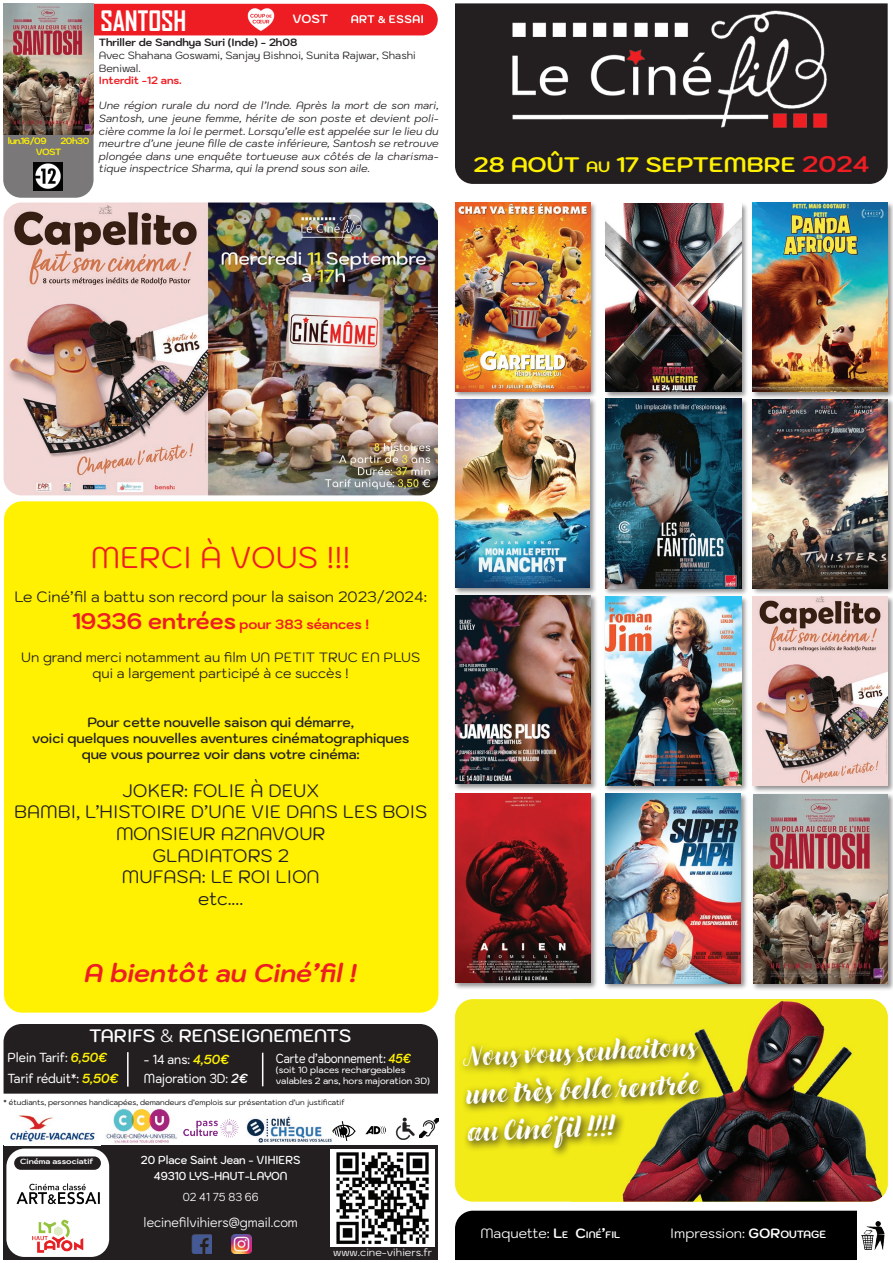
<style>
.page{position:relative;width:893px;height:1263px;background:#fff}
.page>*{position:absolute;margin:0;border:0;box-sizing:border-box;transform-origin:0 0}
.t1{font:italic 700 31.5px/38.1px "Liebe Gerda";color:#fff}
.t2{font:italic 700 30px "Liebe Gerda";color:#fff}
.t3{font:30px "Kodchasan";color:#ee1d23}
.t4{font:700 27px "Agency FB";color:#fff}
.t5{font:italic 700 25.5px "Kodchasan";color:#ee1d23}
.t6{font:700 21px "Kodchasan";color:#fff101;scale:1.1 1}
.t7{font:18px/21.6px "Kodchasan";color:#231f20;text-align:center}
.t8{font:600 18px "Kodchasan";color:#fff}
.t9{font:15px "Kodchasan";color:#231f20}
.t10{font:600 13.5px/16.2px "Kodchasan";color:#231f20;text-align:center}
.t11{font:13.5px/16.2px "Kodchasan";color:#231f20;text-align:center}
.t12{font:13.5px "Kodchasan";color:#fff}
.t13{font:700 13.5px "Kodchasan";color:#ee1d23}
.t14{font:500 13.2px/21px "Kodchasan";color:#fff;scale:.88 1}
.t15{font:13.2px "Kodchasan";color:#fff;scale:.91 1}
.t16{font:500 13.2px "Kodchasan";color:#fff;scale:.8 1}
.t17{font:700 12px "Kodchasan";color:#fff}
.t18{font:600 11.55px/16.5px "Kodchasan";color:#fff;text-align:center;scale:.91 1}
.t19{font:11.55px "Kodchasan";color:#fff;scale:.91 1}
.t20{font:italic 10.5px/12.6px "Kodchasan";color:#231f20;text-align:justify}
.t21{font:10.5px/12.6px "Kodchasan";color:#231f20}
.t22{font:700 10.5px "Kodchasan";color:#231f20}
.t23{font:10.5px "Kodchasan";color:#fff}
.t24{font:700 10.5px "Kodchasan";color:#ee1d23}
.t25{font:500 9px/10.8px "Kodchasan";color:#fff}
.t26{font:700 9px/10.8px "Kodchasan";letter-spacing:-.05em;color:#fff101}
.t27{font:7.5px "Kodchasan";color:#000}
.t28{font:700 7.5px "Kodchasan";color:#fff;scale:1.1 1}
.s1{font-size:15px}
.s2{font-size:22.5px;color:#ee1d23}
.s3{font-size:22.5px}
.s4{font-weight:300}
.s5{font-weight:700;font-style:italic;color:#fff101}
.s6{font-weight:700;font-style:italic}
.s7{font-weight:700}
.s8{font-weight:700;font-size:9.45px}
.s9{font-weight:700;font-size:10.5px}
</style>
<div class="page">
<svg style="left:3px;top:3px;width:435px;height:195px"></svg>
<img style="left:4px;top:3px;width:89px;height:132px">
<img style="left:346px;top:14px;width:80px;height:11px;border-radius:6px">
<img style="left:34px;top:162px;width:28px;height:28px">
<img style="left:248px;top:6px;width:27px;height:26px">
<img style="left:4px;top:203px;width:434px;height:292px">
<div style="left:4px;top:501px;width:434px;height:511px;background:#fff101;border-radius:18px"></div>
<div style="left:455px;top:1211px;width:402px;height:49px;background:#000"></div>
<div style="left:604px;top:595px;width:145px;height:197px;background:#231f20;opacity:.5"></div>
<img style="left:605px;top:596px;width:136px;height:189px">
<div style="left:604px;top:397px;width:145px;height:199px;background:#231f20;opacity:.5"></div>
<img style="left:605px;top:399px;width:136px;height:190px">
<div style="left:453px;top:792px;width:145px;height:198px;background:#231f20;opacity:.5"></div>
<img style="left:455px;top:793px;width:135px;height:189px">
<div style="left:455px;top:3px;width:433px;height:181px;background:#231f20"></div>
<img style="left:492px;top:3px;width:356px;height:141px">
<div style="left:454px;top:593px;width:144px;height:198px;background:#231f20;opacity:.5"></div>
<img style="left:455px;top:595px;width:135px;height:189px">
<div style="left:453px;top:397px;width:144px;height:198px;background:#231f20;opacity:.5"></div>
<img style="left:455px;top:399px;width:135px;height:189px">
<div style="left:751px;top:595px;width:142px;height:198px;background:#231f20;opacity:.5"></div>
<img style="left:753px;top:597px;width:135px;height:189px">
<div style="left:751px;top:397px;width:142px;height:199px;background:#231f20;opacity:.5"></div>
<img style="left:753px;top:399px;width:135px;height:189px">
<div style="left:604px;top:792px;width:144px;height:198px;background:#231f20;opacity:.5"></div>
<img style="left:605px;top:793px;width:135px;height:190px">
<div style="left:453px;top:201px;width:145px;height:197px;background:#231f20;opacity:.5"></div>
<img style="left:455px;top:203px;width:135px;height:188px">
<div style="left:751px;top:201px;width:142px;height:198px;background:#231f20;opacity:.5"></div>
<img style="left:753px;top:203px;width:135px;height:189px">
<img style="left:861px;top:1221px;width:24px;height:29px">
<div style="left:604px;top:202px;width:145px;height:197px;background:#231f20;opacity:.5"></div>
<img style="left:605px;top:203px;width:136px;height:189px">
<div style="left:455px;top:999px;width:433px;height:203px;background:#f2eb17;border-radius:18px"></div>
<img style="left:571px;top:999px;width:317px;height:203px">
<svg style="left:462px;top:1034px;width:248px;height:124px"></svg>
<div style="left:751px;top:793px;width:142px;height:198px;background:#231f20;opacity:.5"></div>
<img style="left:753px;top:794px;width:135px;height:190px">
<div style="left:4px;top:1145px;width:434px;height:115px;background:#231f20"></div>
<div style="left:4px;top:1024px;width:434px;height:69px;background:#231f20"></div>
<img style="left:192px;top:1234px;width:19px;height:20px">
<img style="left:106px;top:1109px;width:71px;height:34px">
<img style="left:10px;top:1115px;width:85px;height:27px">
<img style="left:183px;top:1118px;width:56px;height:20px">
<img style="left:247px;top:1116px;width:86px;height:27px">
<hr style="left:127px;top:1052px;width:2px;height:34px;background:#fff">
<hr style="left:262px;top:1053px;width:1px;height:33px;background:#fff">
<img style="left:333px;top:1121px;width:22px;height:20px">
<img style="left:366px;top:1126px;width:19px;height:9px">
<img style="left:395px;top:1117px;width:20px;height:22px">
<img style="left:419px;top:1118px;width:19px;height:19px">
<img style="left:330px;top:1150px;width:104px;height:96px">
<img style="left:232px;top:1234px;width:19px;height:20px">
<div style="left:6px;top:1148px;width:103px;height:109px;background:#fff;border-radius:18px"></div>
<div style="left:14px;top:1156px;width:87px;height:14px;background:#231f20;border-radius:7px"></div>
<img style="left:16px;top:1184px;width:84px;height:21px">
<img style="left:32px;top:1219px;width:52px;height:34px">
<p class="t26" style="left:8px;top:136px;width:40px">lun.16/09</p>
<p class="t26" style="left:36px;top:136px;width:55px;text-indent:25px">20h30<br>VOST</p>
<h3 class="t4" style="left:100px;top:4px;width:88px">SANTOSH</h3>
<p class="t22" style="left:99px;top:37px;width:200px">Thriller de Sandhya Suri (Inde) - 2h08</p>
<p class="t21" style="left:99px;top:49px;width:318px">Avec Shahana Goswami, Sanjay Bishnoi, Sunita Rajwar, Shashi<br>Beniwal.</p>
<p class="t24" style="left:99px;top:74px;width:84px">Interdit -12 ans.</p>
<p class="t20" style="left:99px;top:99px;width:341px">Une région rurale du nord de l’Inde. Après la mort de son mari, Santosh, une jeune femme, hérite de son poste et devient poli&shy;cière comme la loi le permet. Lorsqu’elle est appelée sur le lieu du meurtre d’une jeune fille de caste inférieure, Santosh se retrouve plongée dans une enquête tortueuse aux côtés de la charisma&shy;tique inspectrice Sharma, qui la prend sous son aile.</p>
<p class="t17" style="left:292px;top:12px;width:37px">VOST</p>
<h3 class="t6" style="left:474px;top:152px;width:361px">28 AOÛT <span class="s1">AU</span> 17 SEPTEMBRE <span class="s2">2024</span></h3>
<h2 class="t3" style="left:91px;top:540px;width:261px">MERCI À VOUS !!!</h2>
<h3 class="t9" style="left:15px;top:588px;width:414px">Le Ciné’fil a battu son record pour la saison 2023/2024:</h3>
<p class="t13" style="left:72px;top:617px;width:298px"><span class="s3">19336 entrées</span> pour 383 séances !</p>
<p class="t11" style="left:21px;top:649px;width:401px">Un grand merci notamment au film UN PETIT TRUC EN PLUS qui a largement participé à ce succès !</p>
<p class="t10" style="left:32px;top:714px;width:379px">Pour cette nouvelle saison qui démarre,<br>voici quelques nouvelles aventures cinématographiques que vous pourrez voir dans votre cinéma:</p>
<h3 class="t7" style="left:14px;top:780px;width:415px">JOKER: FOLIE À DEUX<br>BAMBI, L’HISTOIRE D’UNE VIE DANS LES BOIS<br>MONSIEUR AZNAVOUR<br>GLADIATORS 2<br>MUFASA: LE ROI LION<br>etc....</h3>
<h3 class="t5" style="left:85px;top:958px;width:274px">A bientôt au Ciné’fil !</h3>
<h3 class="t8" style="left:89px;top:1026px;width:264px">TARIFS <span class="s4">&amp;</span> RENSEIGNEMENTS</h3>
<p class="t14" style="left:8px;top:1047px;width:128px">Plein Tarif: <span class="s5">6,50€<br></span>Tarif réduit*: <span class="s5">5,50€</span></p>
<p class="t27" style="left:4px;top:1098px;width:343px">* étudiants, personnes handicapées, demandeurs d’emplois sur présentation d’un justificatif</p>
<p class="t14" style="left:144px;top:1049px;width:120px;line-height:19.5px">- 14 ans: <span class="s5">4,50€<br></span>Majoration 3D: <span class="s6">2€</span></p>
<p class="t16" style="left:276px;top:1050px;width:170px">Carte d’abonnement: <span class="s5">45€</span></p>
<p class="t25" style="left:276px;top:1065px;width:156px">(soit 10 places rechargeables valables 2 ans, hors majoration 3D)</p>
<p class="t28" style="left:20px;top:1157px;width:68px">Cinéma associatif</p>
<p class="t18" style="left:141px;top:1152px;width:177px">20 Place Saint Jean - VIHIERS<br>49310 LYS-HAUT-LAYON</p>
<p class="t19" style="left:183px;top:1191px;width:85px">02 41 75 83 66</p>
<p class="t15" style="left:144px;top:1214px;width:171px">lecinefilvihiers@gmail.com</p>
<p class="t23" style="left:333px;top:1246px;width:100px">www.cine-vihiers.fr</p>
<h2 class="t2" style="left:462px;top:1039px;width:234px;rotate:-3deg">Nous vous souhaitons</h2>
<h1 class="t1" style="left:464px;top:1073px;width:236px;rotate:-2deg">une très belle rentrée au Ciné’fil !!!!</h1>
<p class="t12" style="left:480px;top:1225px;width:141px">Maquette: <span class="s7">L</span><span class="s8">e</span> <span class="s7">C</span><span class="s8">iné</span><span class="s7">’</span><span class="s8">fil</span></p>
<p class="t12" style="left:670px;top:1225px;width:158px">Impression: <span class="s7">GOR</span><span class="s9">OUTAGE</span></p>
</div>
